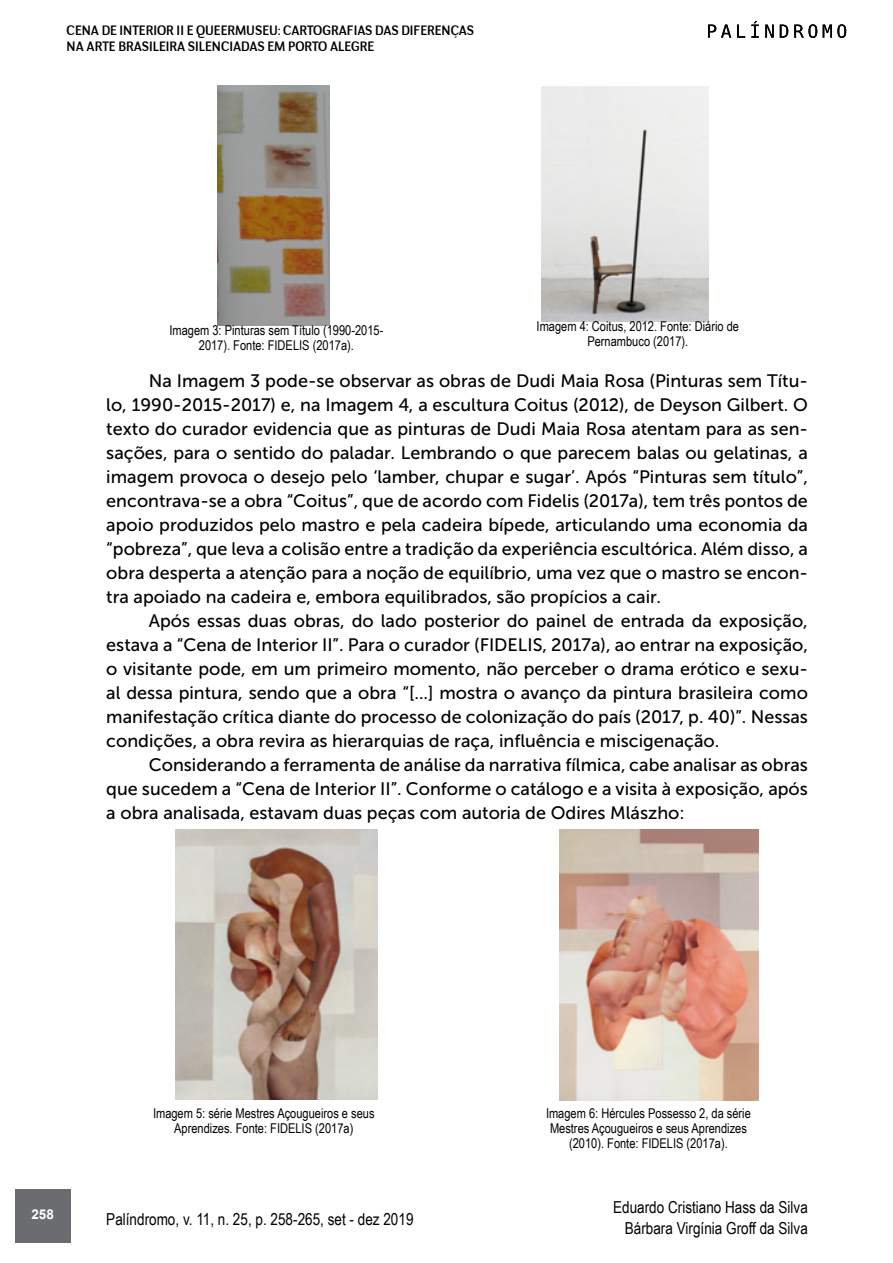
<style>
.page{position:relative;width:893px;height:1263px;background:#fff}
.page>*{position:absolute;margin:0;border:0;box-sizing:border-box;transform-origin:0 0}
.t1{font:18px/24px "Museo Sans 500";color:#000;text-align:justify}
.t2{font:16.5px/21px "Arial Narrow";color:#000;text-align:right}
.t3{font:13.5px/15px "Arial Narrow";color:#000;text-align:center}
.t4{font:13.5px/16.2px "Negotiate Free";color:#000}
.t5{font:700 13.5px "Arial";color:#fff}
</style>
<div class="page">
<div style="left:15px;top:1189px;width:55px;height:53px;background:#6b6c6f"></div>
<svg style="left:708px;top:25px;width:23px;height:13px"></svg>
<svg style="left:737px;top:25px;width:8px;height:13px"></svg>
<svg style="left:751px;top:21px;width:8px;height:17px"></svg>
<svg style="left:765px;top:25px;width:9px;height:13px"></svg>
<svg style="left:780px;top:25px;width:8px;height:13px"></svg>
<svg style="left:794px;top:24px;width:23px;height:14px"></svg>
<svg style="left:823px;top:24px;width:23px;height:14px"></svg>
<img style="left:175px;top:829px;width:203px;height:270px">
<img style="left:559px;top:829px;width:200px;height:272px">
<img style="left:217px;top:85px;width:113px;height:240px">
<img style="left:541px;top:87px;width:167px;height:235px">
<p class="t4" style="left:67px;top:22px;width:409px">CENA DE INTERIOR II E QUEERMUSEU: CARTOGRAFIAS DAS DIFERENÇAS<br>NA ARTE BRASILEIRA SILENCIADAS EM PORTO ALEGRE</p>
<p class="t3" style="left:169px;top:322px;width:215px">Imagem 3: Pinturas sem Título (1990-2015-<br>2017). Fonte: FIDELIS (2017a).</p>
<p class="t3" style="left:537px;top:319px;width:204px">Imagem 4: Coitus, 2012. Fonte: Diário de<br>Pernambuco (2017).</p>
<p class="t1" style="left:106px;top:368px;width:703px;text-indent:43px">Na Imagem 3 pode-se observar as obras de Dudi Maia Rosa (Pinturas sem Títu&shy;lo, 1990-2015-2017) e, na Imagem 4, a escultura Coitus (2012), de Deyson Gilbert. O texto do curador evidencia que as pinturas de Dudi Maia Rosa atentam para as sen&shy;sações, para o sentido do paladar. Lembrando o que parecem balas ou gelatinas, a imagem provoca o desejo pelo ‘lamber, chupar e sugar’. Após “Pinturas sem título”, encontrava-se a obra “Coitus”, que de acordo com Fidelis (2017a), tem três pontos de apoio produzidos pelo mastro e pela cadeira bípede, articulando uma economia da “pobreza”, que leva a colisão entre a tradição da experiência escultórica. Além disso, a obra desperta a atenção para a noção de equilíbrio, uma vez que o mastro se encon&shy;tra apoiado na cadeira e, embora equilibrados, são propícios a cair.</p>
<p class="t1" style="left:106px;top:608px;width:703px;text-indent:43px">Após essas duas obras, do lado posterior do painel de entrada da exposição, estava a “Cena de Interior II”. Para o curador (FIDELIS, 2017a), ao entrar na exposição, o visitante pode, em um primeiro momento, não perceber o drama erótico e sexu&shy;al dessa pintura, sendo que a obra “[...] mostra o avanço da pintura brasileira como manifestação crítica diante do processo de colonização do país (2017, p. 40)”. Nessas condições, a obra revira as hierarquias de raça, influência e miscigenação.</p>
<p class="t1" style="left:106px;top:752px;width:703px;text-indent:43px">Considerando a ferramenta de análise da narrativa fílmica, cabe analisar as obras que sucedem a “Cena de Interior II”. Conforme o catálogo e a visita à exposição, após a obra analisada, estavam duas peças com autoria de Odires Mlászho:</p>
<p class="t5" style="left:31px;top:1205px;width:24px">258</p>
<p class="t3" style="left:153px;top:1105px;width:223px">Imagem 5: série Mestres Açougueiros e seus<br>Aprendizes. Fonte: FIDELIS (2017a)</p>
<p class="t3" style="left:546px;top:1105px;width:206px">Imagem 6: Hércules Possesso 2, da série<br>Mestres Açougueiros e seus Aprendizes (2010). Fonte: FIDELIS (2017a).</p>
<p class="t2" style="left:106px;top:1207px;width:309px">Palíndromo, v. 11, n. 25, p. 258-265, set - dez 2019</p>
<p class="t2" style="left:613px;top:1196px;width:196px">Eduardo Cristiano Hass da Silva<br>Bárbara Virgínia Groff da Silva</p>
</div>
